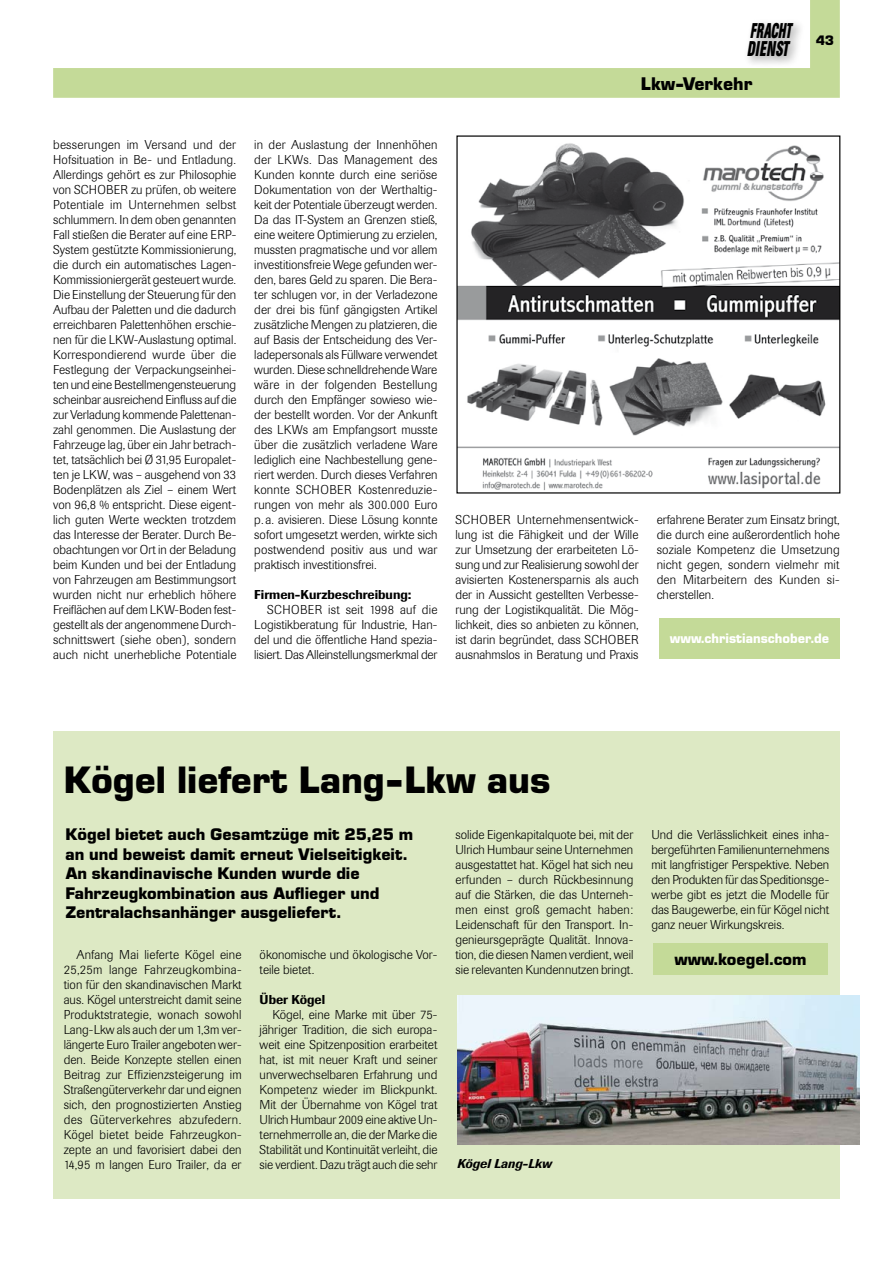
<style>
.page{position:relative;width:893px;height:1263px;background:#fff}
.page>*{position:absolute;margin:0;border:0;box-sizing:border-box;transform-origin:0 0}
.t1{font:700 37.5px "Eurostile BQ";color:#000}
.t2{font:italic 700 21.15px/17.9px "AG Buch Condensed BQ";color:#000;scale:.64 1}
.t3{font:700 18px "Eurostile BQ";letter-spacing:-.01em;color:#000}
.t4{font:700 16.5px/19.5px "Eurostile BQ";color:#000}
.t5{font:700 13.5px "Eurostile BQ";color:#fff}
.t6{font:700 13.5px "Eurostile BQ";color:#000}
.t7{font:300 12.75px/15px "Berthold Imago BQ";color:#000;text-align:justify}
.t8{font:500 12.75px "Berthold Imago BQ";color:#000}
.t9{font:italic 500 12.75px "Berthold Imago BQ";color:#000}
</style>
<div class="page">
<svg style="left:53px;top:0;width:787px;height:98px"></svg>
<div style="left:743px;top:18px;width:64px;height:52px;background:#000;opacity:.4"></div>
<img style="left:458px;top:143px;width:380px;height:347px">
<div style="left:53px;top:732px;width:787px;height:467px;background:#dde9c4"></div>
<div style="left:659px;top:618px;width:181px;height:40px;background:#c4da98"></div>
<img style="left:457px;top:995px;width:403px;height:149px">
<div style="left:653px;top:944px;width:175px;height:31px;background:#c4da98"></div>
<h2 class="t2" style="left:747px;top:22px;width:77px">FRACHT<br>DIENST</h2>
<h3 class="t3" style="left:641px;top:73px;width:113px">Lkw-Verkehr</h3>
<p class="t6" style="left:816px;top:33px;width:20px">43</p>
<p class="t7" style="left:53px;top:137px;width:185px">besserungen im Versand und der Hofsituation in Be- und Entladung.<br>Allerdings gehört es zur Philosophie von SCHOBER zu prüfen, ob weitere Potentiale im Unternehmen selbst schlummern. In dem oben genannten Fall stießen die Berater auf eine ERP-System gestützte Kommissionierung, die durch ein automatisches Lagen-Kommissioniergerät gesteuert wurde.<br>Die Einstellung der Steuerung für den Aufbau der Paletten und die dadurch erreichbaren Palettenhöhen erschie&shy;nen für die LKW-Auslastung optimal.<br>Korrespondierend wurde über die Festlegung der Verpackungseinhei&shy;ten und eine Bestellmengensteuerung scheinbar ausreichend Einfluss auf die zur Verladung kommende Palettenan&shy;zahl genommen. Die Auslastung der Fahrzeuge lag, über ein Jahr betrach&shy;tet, tatsächlich bei Ø 31,95 Europalet&shy;ten je LKW, was – ausgehend von 33<br>Bodenplätzen als Ziel – einem Wert von 96,8 % entspricht. Diese eigent&shy;lich guten Werte weckten trotzdem das Interesse der Berater. Durch Be&shy;obachtungen vor Ort in der Beladung beim Kunden und bei der Entladung von Fahrzeugen am Bestimmungsort wurden nicht nur erheblich höhere Freiflächen auf dem LKW-Boden fest&shy;gestellt als der angenommene Durch&shy;schnittswert (siehe oben), sondern auch nicht unerhebliche Potentiale</p>
<p class="t7" style="left:254px;top:137px;width:185px">in der Auslastung der Innenhöhen der LKWs. Das Management des Kunden konnte durch eine seriöse Dokumentation von der Werthaltig&shy;keit der Potentiale überzeugt werden.<br>Da das IT-System an Grenzen stieß, eine weitere Optimierung zu erzielen, mussten pragmatische und vor allem investitionsfreie Wege gefunden wer&shy;den, bares Geld zu sparen. Die Bera&shy;ter schlugen vor, in der Verladezone der drei bis fünf gängigsten Artikel zusätzliche Mengen zu platzieren, die auf Basis der Entscheidung des Ver&shy;ladepersonals als Füllware verwendet wurden. Diese schnelldrehende Ware wäre in der folgenden Bestellung durch den Empfänger sowieso wie&shy;der bestellt worden. Vor der Ankunft des LKWs am Empfangsort musste über die zusätzlich verladene Ware lediglich eine Nachbestellung gene&shy;riert werden. Durch dieses Verfahren konnte SCHOBER Kostenreduzie&shy;rungen von mehr als 300.000 Euro p. a. avisieren. Diese Lösung konnte sofort umgesetzt werden, wirkte sich postwendend positiv aus und war praktisch investitionsfrei.</p>
<p class="t8" style="left:254px;top:587px;width:159px">Firmen-Kurzbeschreibung:</p>
<p class="t7" style="left:254px;top:602px;width:185px;text-indent:13px">SCHOBER ist seit 1998 auf die Logistikberatung für Industrie, Han&shy;del und die öffentliche Hand spezia&shy;lisiert. Das Alleinstellungsmerkmal der</p>
<p class="t7" style="left:455px;top:512px;width:185px">SCHOBER Unternehmensentwick&shy;lung ist die Fähigkeit und der Wille zur Umsetzung der erarbeiteten Lö&shy;sung und zur Realisierung sowohl der avisierten Kostenersparnis als auch der in Aussicht gestellten Verbesse&shy;rung der Logistikqualität. Die Mög&shy;lichkeit, dies so anbieten zu können, ist darin begründet, dass SCHOBER ausnahmslos in Beratung und Praxis</p>
<p class="t7" style="left:657px;top:512px;width:185px">erfahrene Berater zum Einsatz bringt, die durch eine außerordentlich hohe soziale Kompetenz die Umsetzung nicht gegen, sondern vielmehr mit den Mitarbeitern des Kunden si&shy;cherstellen.</p>
<p class="t5" style="left:670px;top:631px;width:161px">www.christianschober.de</p>
<h1 class="t1" style="left:64px;top:759px;width:488px">Kögel liefert Lang-Lkw aus</h1>
<p class="t4" style="left:65px;top:825px;width:349px">Kögel bietet auch Gesamtzüge mit 25,25 m an und beweist damit erneut Vielseitigkeit.<br>An skandinavische Kunden wurde die Fahrzeugkombination aus Auflieger und Zentralachsanhänger ausgeliefert.</p>
<p class="t7" style="left:64px;top:947px;width:179px;text-indent:13px">Anfang Mai lieferte Kögel eine 25,25m lange Fahrzeugkombina&shy;tion für den skandinavischen Markt aus. Kögel unterstreicht damit seine Produktstrategie, wonach sowohl Lang-Lkw als auch der um 1,3m ver&shy;längerte Euro Trailer angeboten wer&shy;den. Beide Konzepte stellen einen Beitrag zur Effizienzsteigerung im Straßengüterverkehr dar und eignen sich, den prognostizierten Anstieg des Güterverkehres abzufedern.<br>Kögel bietet beide Fahrzeugkon&shy;zepte an und favorisiert dabei den 14,95 m langen Euro Trailer, da er</p>
<p class="t7" style="left:260px;top:947px;width:179px">ökonomische und ökologische Vor&shy;teile bietet.</p>
<p class="t8" style="left:260px;top:992px;width:67px">Über Kögel</p>
<p class="t7" style="left:260px;top:1007px;width:179px;text-indent:13px">Kögel, eine Marke mit über 75- jähriger Tradition, die sich europa&shy;weit eine Spitzenposition erarbeitet hat, ist mit neuer Kraft und seiner unverwechselbaren Erfahrung und Kompetenz wieder im Blickpunkt.<br>Mit der Übernahme von Kögel trat Ulrich Humbaur 2009 eine aktive Un&shy;ternehmerrolle an, die der Marke die Stabilität und Kontinuität verleiht, die sie verdient. Dazu trägt auch die sehr</p>
<p class="t7" style="left:455px;top:827px;width:179px">solide Eigenkapitalquote bei, mit der Ulrich Humbaur seine Unternehmen ausgestattet hat. Kögel hat sich neu erfunden – durch Rückbesinnung auf die Stärken, die das Unterneh&shy;men einst groß gemacht haben:<br>Leidenschaft für den Transport. In&shy;genieursgeprägte Qualität. Innova&shy;tion, die diesen Namen verdient, weil sie relevanten Kundennutzen bringt.</p>
<p class="t7" style="left:651px;top:827px;width:179px">Und die Verlässlichkeit eines inha&shy;bergeführten Familienunternehmens mit langfristiger Perspektive. Neben den Produkten für das Speditionsge&shy;werbe gibt es jetzt die Modelle für das Baugewerbe, ein für Kögel nicht ganz neuer Wirkungskreis.</p>
<p class="t4" style="left:674px;top:950px;width:134px">www.koegel.com</p>
<p class="t9" style="left:457px;top:1156px;width:96px">Kögel Lang-Lkw</p>
</div>
